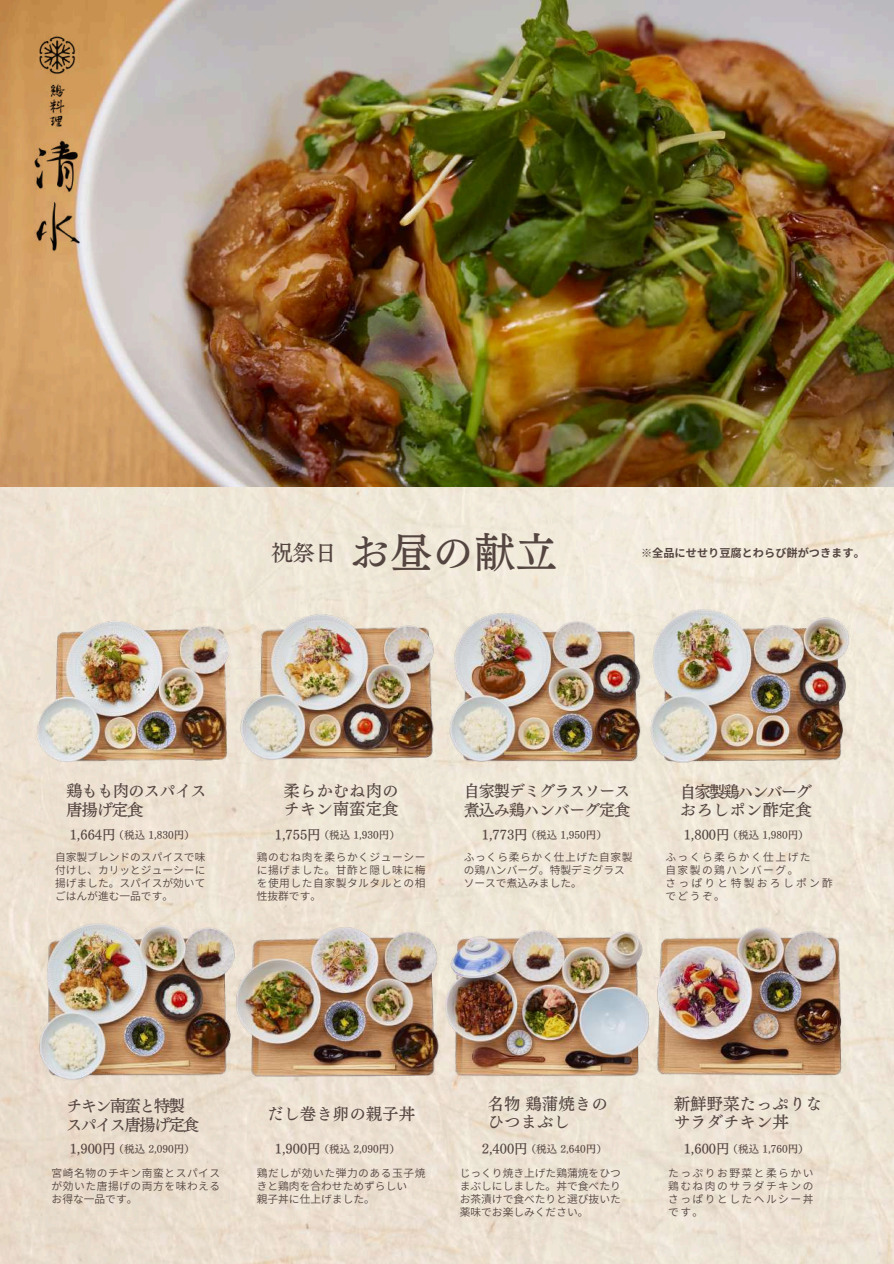
<style>
.page{position:relative;width:894px;height:1264px;background:#fff}
.page>*{position:absolute;margin:0;border:0;box-sizing:border-box;transform-origin:0 0}
.t1{font:41.55px "Canva Telop Min Pro N D";color:#544541}
.t2{font:16.5px/18.8px "Canva Telop Min Pro N D";color:#544541}
.t3{font:16.5px/18.8px "Canva Telop Min Pro N D";letter-spacing:-.065em;color:#544541}
.t4{font:16.5px/18.8px "Canva Telop Min Pro N D";letter-spacing:-.11em;color:#544541}
.t5{font:16.5px/18.8px "Canva Telop Min Pro N D";letter-spacing:-.055em;color:#544541}
.t6{font:16.05px/18.3px "Canva Telop Min Pro N D";letter-spacing:-.065em;color:#544541}
.t7{font:700 11.25px "Gen Shin Gothic";color:#544541}
.t8{font:10.8px/13px "Gen Shin Gothic";letter-spacing:.05em;color:#544541;text-align:justify}
.t9{font:10.8px/13px "Gen Shin Gothic";color:#544541}
.t10{font:10.8px/13px "Gen Shin Gothic";letter-spacing:.14em;color:#544541}
.t11{font:10.5px "Canva Telop Min Pro N D";color:#544541}
.s1{font-size:13.5px}
</style>
<div class="page">
<img style="left:0;top:486px;width:893px;height:777px">
<img style="left:0;top:0;width:893px;height:486px">
<img style="left:13px;top:12px;width:86px;height:260px">
<img style="left:26px;top:618px;width:219px;height:156px">
<img style="left:235px;top:611px;width:211px;height:156px">
<img style="left:446px;top:611px;width:197px;height:160px">
<img style="left:643px;top:602px;width:212px;height:176px">
<img style="left:34px;top:921px;width:203px;height:159px">
<img style="left:229px;top:924px;width:224px;height:161px">
<img style="left:442px;top:930px;width:199px;height:148px">
<img style="left:641px;top:927px;width:217px;height:158px">
<h1 class="t1" style="left:270px;top:532px;width:285px"><sup>祝祭日</sup> お昼の献立</h1>
<p class="t7" style="left:641px;top:545px;width:225px">※全品にせせり豆腐とわらび餅がつきます。</p>
<h2 class="t5" style="left:66px;top:781px;width:142px">鶏もも肉のスパイス唐揚げ定食</h2>
<h2 class="t2" style="left:283px;top:781px;width:117px">柔らかむね肉のチキン南蛮定食</h2>
<h3 class="t6" style="left:463px;top:782px;width:168px">自家製デミグラスソース煮込み鶏ハンバーグ定食</h3>
<p class="t11" style="left:70px;top:829px;width:126px"><span class="s1">1,664円</span>（税込 1,830円）</p>
<p class="t11" style="left:275px;top:829px;width:126px"><span class="s1">1,755円</span>（税込 1,930円）</p>
<p class="t11" style="left:481px;top:829px;width:126px"><span class="s1">1,773円</span>（税込 1,950円）</p>
<p class="t11" style="left:683px;top:829px;width:126px"><span class="s1">1,800円</span>（税込 1,980円）</p>
<h2 class="t3" style="left:679px;top:782px;width:133px">自家製鶏ハンバーグおろしポン酢定食</h2>
<p class="t10" style="left:665px;top:850px;width:169px">ふっくら柔らかく仕上げた<br>自家製の鶏ハンバーグ。<br>さっぱりと特製おろしポン酢でどうぞ。</p>
<p class="t8" style="left:55px;top:850px;width:152px">自家製ブレンドのスパイスで味付けし、カリッとジューシーに揚げました。スパイスが効いてごはんが進む一品です。</p>
<p class="t8" style="left:257px;top:850px;width:170px">鶏のむね肉を柔らかくジューシーに揚げました。甘酢と隠し味に梅を使用した自家製タルタルとの相性抜群です。</p>
<p class="t9" style="left:463px;top:850px;width:170px">ふっくら柔らかく仕上げた自家製の鶏ハンバーグ。特製デミグラスソースで煮込みました。</p>
<h2 class="t4" style="left:66px;top:1096px;width:134px">チキン南蛮と特製スパイス唐揚げ定食</h2>
<h2 class="t2" style="left:267px;top:1104px;width:149px">だし巻き卵の親子丼</h2>
<h2 class="t2" style="left:487px;top:1094px;width:122px">名物鶏蒲焼きのひつまぶし</h2>
<p class="t11" style="left:70px;top:1143px;width:126px"><span class="s1">1,900円</span>（税込 2,090円）</p>
<p class="t11" style="left:275px;top:1143px;width:126px"><span class="s1">1,900円</span>（税込 2,090円）</p>
<p class="t11" style="left:481px;top:1143px;width:126px"><span class="s1">2,400円</span>（税込 2,640円）</p>
<p class="t11" style="left:683px;top:1143px;width:126px"><span class="s1">1,600円</span>（税込 1,760円）</p>
<h2 class="t2" style="left:673px;top:1094px;width:150px">新鮮野菜たっぷりなサラダチキン丼</h2>
<p class="t8" style="left:668px;top:1166px;width:147px">たっぷりお野菜と柔らかい鶏むね肉のサラダチキンのさっぱりとしたヘルシー丼です。</p>
<p class="t8" style="left:52px;top:1166px;width:170px">宮崎名物のチキン南蛮とスパイスが効いた唐揚げの両方を味わえるお得な一品です。</p>
<p class="t9" style="left:257px;top:1166px;width:170px">鶏だしが効いた弾力のある玉子焼きと鶏肉を合わせためずらしい<br>親子丼に仕上げました。</p>
<p class="t8" style="left:459px;top:1166px;width:162px">じっくり焼き上げた鶏蒲焼をひつまぶしにしました。丼で食べたりお茶漬けで食べたりと選び抜いた薬味でお楽しみください。</p>
</div>
